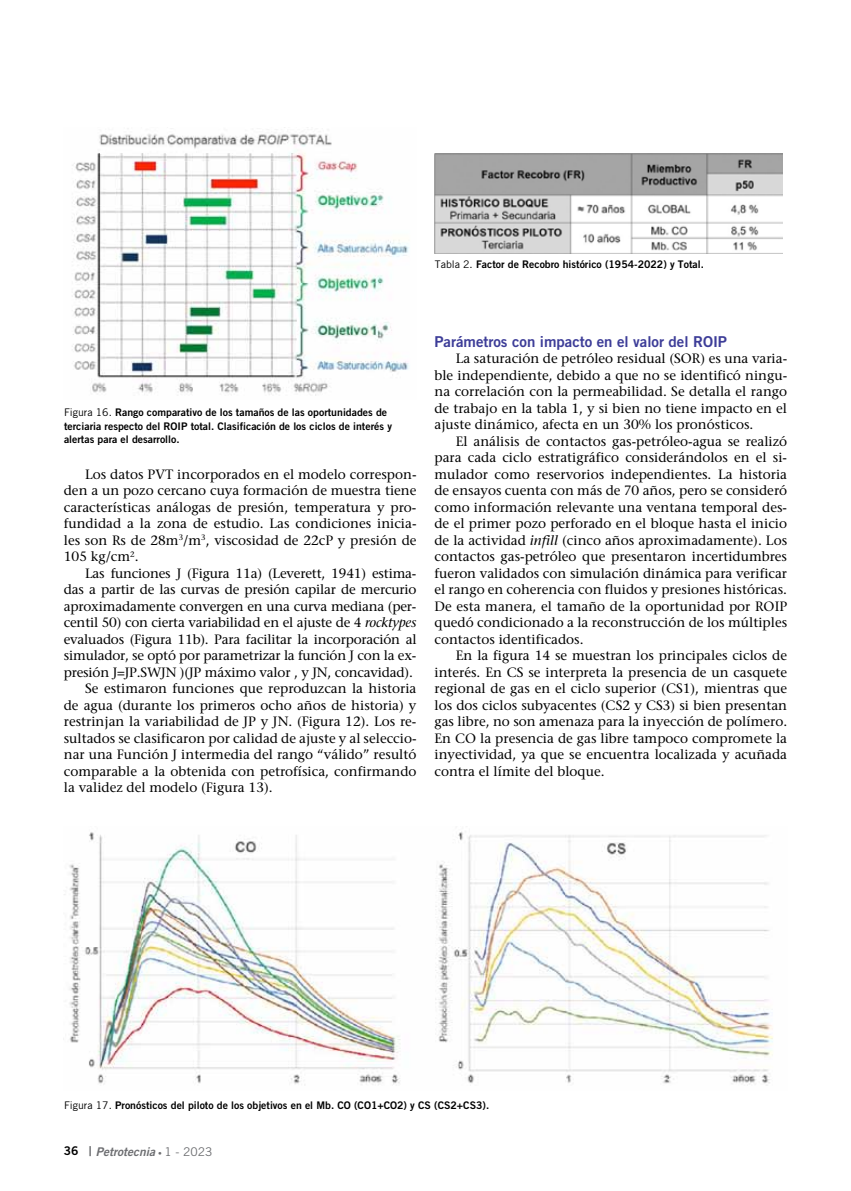
<style>
.page{position:relative;width:851px;height:1191px;background:#fff}
.page>*{position:absolute;margin:0;border:0;box-sizing:border-box;transform-origin:0 0}
.t1{font:15px "Trade Gothic Bold Two";color:#3d3d98}
.t2{font:13.5px/16.5px "Stone Serif";color:#000;text-align:justify}
.t3{font:italic 12px "Trade Gothic Bold Two";color:#6d6e71}
.t4{font:10.5px/13.5px "Trade Gothic Bold Two";color:#000}
.s1{font-family:"Trade Gothic"}
.s2{font-style:italic}
.s3{font-style:normal;color:#000}
.s4{font-style:normal;font-size:13.5px}
.s5{font-style:normal;font-size:7.5px}
.s6{font-family:"Trade Gothic";font-style:normal}
</style>
<div class="page">
<img style="left:72px;top:129px;width:338px;height:267px">
<img style="left:64px;top:831px;width:709px;height:255px">
<img style="left:434px;top:153px;width:348px;height:100px">
<p class="t4" style="left:435px;top:257px;width:270px"><span class="s1">Tabla 2.</span> Factor de Recobro histórico (1954-2022) y Total.</p>
<p class="t4" style="left:64px;top:405px;width:329px"><span class="s1">Figura 16.</span> Rango comparativo de los tamaños de las oportunidades de terciaria respecto del ROIP total. Clasificación de los ciclos de interés y alertas para el desarrollo.</p>
<p class="t2" style="left:64px;top:465px;width:354px;text-indent:21px">Los datos PVT incorporados en el modelo correspon&shy;den a un pozo cercano cuya formación de muestra tiene características análogas de presión, temperatura y pro&shy;fundidad a la zona de estudio. Las condiciones inicia&shy;les son Rs de 28m<sup>3</sup>/m<sup>3</sup>, viscosidad de 22cP y presión de 105 kg/cm<sup>2</sup>.</p>
<p class="t2" style="left:85px;top:564px;width:333px">Las funciones J (Figura 11a) (Leverett, 1941) estima-</p>
<p class="t2" style="left:64px;top:581px;width:354px">das a partir de las curvas de presión capilar de mercurio</p>
<p class="t2" style="left:64px;top:597px;width:354px">aproximadamente convergen en una curva mediana (per-</p>
<p class="t2" style="left:64px;top:614px;width:354px">centil 50) con cierta variabilidad en el ajuste de 4 <span class="s2">rocktypes</span></p>
<p class="t2" style="left:64px;top:630px;width:354px">evaluados (Figura 11b). Para facilitar la incorporación al</p>
<p class="t2" style="left:64px;top:647px;width:354px">simulador, se optó por parametrizar la función J con la ex-</p>
<p class="t2" style="left:64px;top:663px;width:350px">presión J=JP.SWJN )(JP máximo valor , y JN, concavidad).</p>
<p class="t2" style="left:85px;top:680px;width:333px">Se estimaron funciones que reproduzcan la historia</p>
<p class="t2" style="left:64px;top:696px;width:354px">de agua (durante los primeros ocho años de historia) y</p>
<p class="t2" style="left:64px;top:713px;width:354px">restrinjan la variabilidad de JP y JN. (Figura 12). Los re-</p>
<p class="t2" style="left:64px;top:729px;width:354px">sultados se clasificaron por calidad de ajuste y al seleccio-</p>
<p class="t2" style="left:64px;top:746px;width:354px">nar una Función J intermedia del rango “válido” resultó</p>
<p class="t2" style="left:64px;top:762px;width:354px">comparable a la obtenida con petrofísica, confirmando</p>
<p class="t2" style="left:64px;top:779px;width:210px">la validez del modelo (Figura 13).</p>
<p class="t1" style="left:434px;top:332px;width:294px">Parámetros con impacto en el valor del ROIP</p>
<p class="t2" style="left:434px;top:350px;width:354px;text-indent:21px">La saturación de petróleo residual (SOR) es una varia&shy;ble independiente, debido a que no se identificó ningu&shy;na correlación con la permeabilidad. Se detalla el rango de trabajo en la tabla 1, y si bien no tiene impacto en el ajuste dinámico, afecta en un 30% los pronósticos.</p>
<p class="t2" style="left:434px;top:432px;width:354px;text-indent:21px">El análisis de contactos gas-petróleo-agua se realizó para cada ciclo estratigráfico considerándolos en el si&shy;mulador como reservorios independientes. La historia de ensayos cuenta con más de 70 años, pero se consideró como información relevante una ventana temporal des&shy;de el primer pozo perforado en el bloque hasta el inicio de la actividad <span class="s2">infill</span> (cinco años aproximadamente). Los contactos gas-petróleo que presentaron incertidumbres fueron validados con simulación dinámica para verificar el rango en coherencia con fluidos y presiones históricas.<br>De esta manera, el tamaño de la oportunidad por ROIP quedó condicionado a la reconstrucción de los múltiples contactos identificados.</p>
<p class="t2" style="left:434px;top:647px;width:354px;text-indent:21px">En la figura 14 se muestran los principales ciclos de interés. En CS se interpreta la presencia de un casquete regional de gas en el ciclo superior (CS1), mientras que los dos ciclos subyacentes (CS2 y CS3) si bien presentan gas libre, no son amenaza para la inyección de polímero.<br>En CO la presencia de gas libre tampoco compromete la inyectividad, ya que se encuentra localizada y acuñada contra el límite del bloque.</p>
<p class="t4" style="left:64px;top:1098px;width:426px"><span class="s1">Figura 17.</span> Pronósticos del piloto de los objetivos en el Mb. CO (CO1+CO2) y CS (CS2+CS3).</p>
<p class="t3" style="left:64px;top:1143px;width:150px"><span class="s3">36</span> <span class="s4">|</span> Petrotecnia <span class="s5">•</span> <span class="s6">1 - 2023</span></p>
</div>
